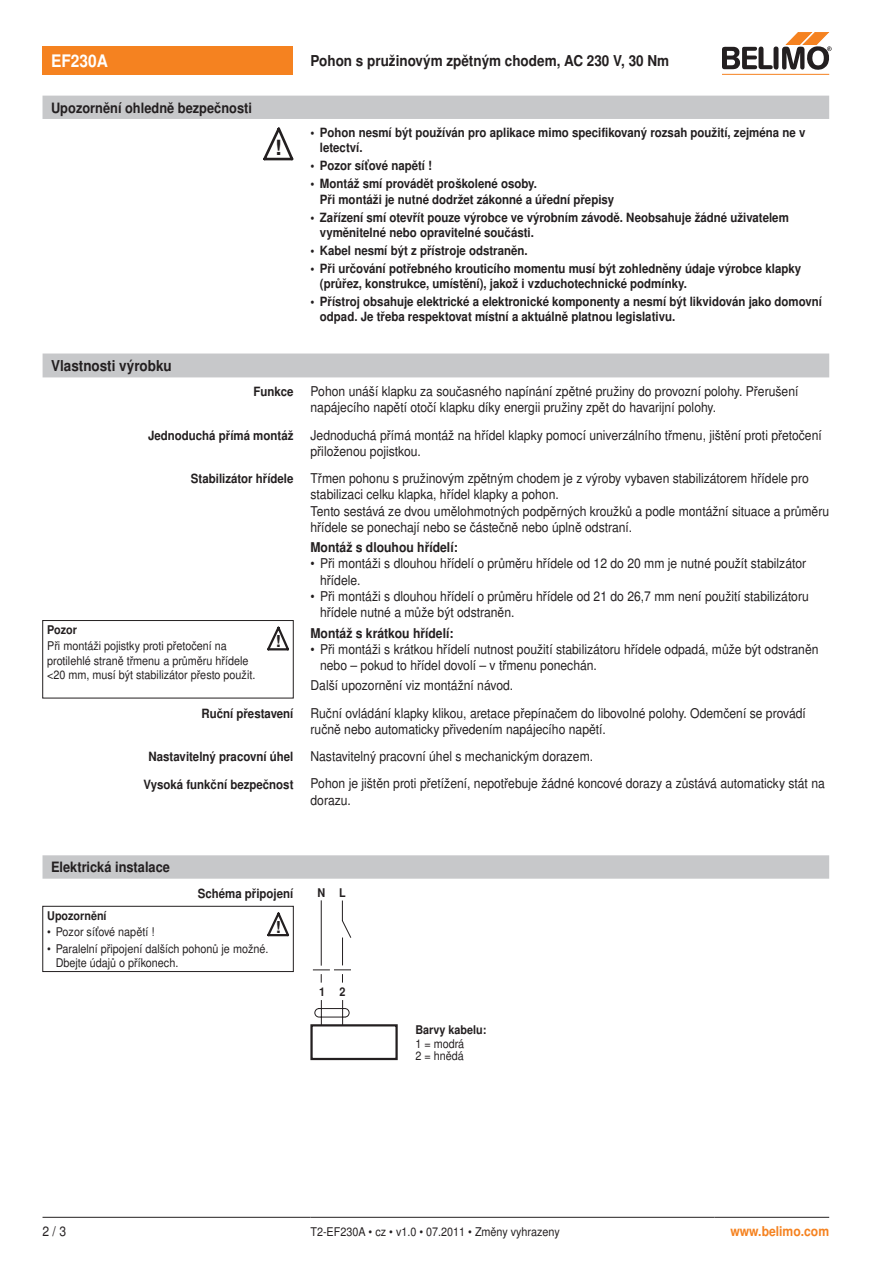
<style>
.page{position:relative;width:893px;height:1263px;background:#fff}
.page>*{position:absolute;margin:0;border:0;box-sizing:border-box;transform-origin:0 0}
.t1{font:700 21px "Nimbus Sans BEL";color:#231f20}
.Überschrift_2_invers{font:700 17.25px "Nimbus Sans BEL";color:#fff;scale:.9 1}
.t2{font:700 16.5px "Nimbus Sans BEL";color:#231f20}
.Überschrift_2{font:700 15px "Nimbus Sans BEL";color:#231f20;scale:.9 1}
.Titel_1{font:700 15px "Nimbus Sans BEL";color:#231f20;scale:.9 1}
.Überschrift_Kapitel{font:700 14.25px "Nimbus Sans BEL";color:#231f20;scale:.9 1}
.Lauftext_9{font:13.5px/16.2px "Nimbus Sans BEL";color:#231f20;scale:.9 1}
.Aufzählung_9__2_25_m{font:13.5px/16.2px "Nimbus Sans BEL";color:#231f20;scale:.9 1}
.Lauftext_9_bold_vor{font:700 13.5px "Nimbus Sans BEL";color:#231f20;scale:.9 1}
.Lauftext_9_vor_1{font:13.5px "Nimbus Sans BEL";color:#231f20;scale:.9 1}
.www_rechts{font:700 13.5px "Nimbus Sans BEL";color:#f58220;scale:.9 1}
.Zahl_Seite_links{font:13.5px "Nimbus Sans BEL";color:#231f20;scale:.9 1}
.Sicherheitshinweise{font:700 12.75px/15.3px "Nimbus Sans BEL";color:#231f20;scale:.9 1}
.Marginalien{font:700 12.75px "Nimbus Sans BEL";color:#231f20;scale:.9 1}
.Lauftext_8{font:12px/14.4px "Nimbus Sans BEL";color:#231f20;scale:.9 1}
.Hinweise_Aufzählung{font:12px/14.4px "Nimbus Sans BEL";color:#231f20;scale:.9 1}
.Hinweise_Titel{font:700 12px "Nimbus Sans BEL";color:#231f20;scale:.9 1}
.Aufzählung_Kabelfarb{font:12px "Nimbus Sans BEL";color:#231f20;scale:.9 1}
</style>
<div class="page">
<div style="left:43px;top:47px;width:250px;height:28px;background:#f58220"></div>
<hr style="left:723px;top:74px;width:106px;height:1px;background:#f58220">
<svg style="left:723px;top:32px;width:109px;height:38px"></svg>
<hr style="left:43px;top:1217px;width:267px;height:1px;background:#231f20">
<hr style="left:310px;top:1217px;width:404px;height:1px;background:#231f20">
<hr style="left:714px;top:1217px;width:115px;height:1px;background:#231f20">
<div style="left:43px;top:96px;width:786px;height:23px;background:#c7c8ca"></div>
<svg style="left:263px;top:127px;width:30px;height:33px"></svg>
<div style="left:43px;top:353px;width:786px;height:24px;background:#c7c8ca"></div>
<div style="left:43px;top:906px;width:250px;height:66px;border:1px solid #231f20"></div>
<svg style="left:267px;top:912px;width:22px;height:24px"></svg>
<div style="left:43px;top:620px;width:250px;height:78px;border:1px solid #231f20"></div>
<svg style="left:267px;top:627px;width:22px;height:23px"></svg>
<svg style="left:43px;top:855px;width:786px;height:24px;background:#c8c9cb"></svg>
<div style="left:310px;top:1024px;width:88px;height:36px;border:2px solid #231f20"></div>
<svg style="left:312px;top:900px;width:40px;height:126px"></svg>
<p class="Überschrift_2_invers" style="left:51px;top:51px;width:65px">EF230A</p>
<p class="Überschrift_2" style="left:310px;top:52px;width:400px">Pohon s pružinovým zpětným chodem, AC 230 V, 30 Nm</p>
<p class="Überschrift_Kapitel" style="left:51px;top:99px;width:225px">Upozornění ohledně bezpečnosti</p>
<p class="t1" style="left:275px;top:135px;width:8px">!</p>
<p class="Titel_1" style="left:51px;top:357px;width:136px">Vlastnosti výrobku</p>
<p class="Sicherheitshinweise" style="left:320px;top:125px;width:541px;text-indent:-10px">• Pohon nesmí být používán pro aplikace mimo specifikovaný rozsah použití, zejména ne v letectví.</p>
<p class="Sicherheitshinweise" style="left:310px;top:159px;width:137px">• Pozor síťové napětí !</p>
<p class="Sicherheitshinweise" style="left:310px;top:177px;width:253px">• Montáž smí provádět proškolené osoby.</p>
<p class="Sicherheitshinweise" style="left:320px;top:192px;width:329px">Při montáži je nutné dodržet zákonné a úřední přepisy</p>
<p class="Sicherheitshinweise" style="left:320px;top:210px;width:522px;text-indent:-10px">• Zařízení smí otevřít pouze výrobce ve výrobním závodě. Neobsahuje žádné uživatelem vyměnitelné nebo opravitelné součásti.</p>
<p class="Sicherheitshinweise" style="left:310px;top:243px;width:243px">• Kabel nesmí být z přístroje odstraněn.</p>
<p class="Sicherheitshinweise" style="left:320px;top:261px;width:536px;text-indent:-10px">• Při určování potřebného krouticího momentu musí být zohledněny údaje výrobce klapky (průřez, konstrukce, umístění), jakož i vzduchotechnické podmínky.</p>
<p class="Sicherheitshinweise" style="left:320px;top:294px;width:559px;text-indent:-10px">• Přístroj obsahuje elektrické a elektronické komponenty a nesmí být likvidován jako domovní odpad. Je třeba respektovat místní a aktuálně platnou legislativu.</p>
<p class="Marginalien" style="left:254px;top:384px;width:46px">Funkce</p>
<p class="Lauftext_9" style="left:311px;top:384px;width:544px">Pohon unáší klapku za současného napínání zpětné pružiny do provozní polohy. Přerušení napájecího napětí otočí klapku díky energii pružiny zpět do havarijní polohy.</p>
<p class="Marginalien" style="left:148px;top:428px;width:163px">Jednoduchá přímá montáž</p>
<p class="Lauftext_9" style="left:311px;top:427px;width:570px">Jednoduchá přímá montáž na hřídel klapky pomocí univerzálního třmenu, jištění proti přetočení přiloženou pojistkou.</p>
<p class="Marginalien" style="left:191px;top:471px;width:116px">Stabilizátor hřídele</p>
<p class="Lauftext_9" style="left:311px;top:471px;width:555px">Třmen pohonu s pružinovým zpětným chodem je z výroby vybaven stabilizátorem hřídele pro stabilizaci celku klapka, hřídel klapky a pohon.</p>
<p class="Lauftext_9" style="left:311px;top:503px;width:578px">Tento sestává ze dvou umělohmotných podpěrných kroužků a podle montážní situace a průměru hřídele se ponechají nebo se částečně nebo úplně odstraní.</p>
<p class="Lauftext_9_bold_vor" style="left:311px;top:539px;width:165px">Montáž s dlouhou hřídelí:</p>
<p class="Aufzählung_9__2_25_m" style="left:320px;top:556px;width:542px;text-indent:-10px">• Při montáži s dlouhou hřídelí o průměru hřídele od 12 do 20 mm je nutné použít stabilzátor hřídele.</p>
<p class="Aufzählung_9__2_25_m" style="left:320px;top:588px;width:545px;text-indent:-10px">• Při montáži s dlouhou hřídelí o průměru hřídele od 21 do 26,7 mm není použití stabilizátoru hřídele nutné a může být odstraněn.</p>
<p class="Lauftext_9_bold_vor" style="left:311px;top:625px;width:160px">Montáž s krátkou hřídelí:</p>
<p class="Aufzählung_9__2_25_m" style="left:320px;top:641px;width:555px;text-indent:-10px">• Při montáži s krátkou hřídelí nutnost použití stabilizátoru hřídele odpadá, může být odstraněn nebo – pokud to hřídel dovolí – v třmenu ponechán.</p>
<p class="Lauftext_9_vor_1" style="left:311px;top:677px;width:227px">Další upozornění viz montážní návod.</p>
<p class="Marginalien" style="left:201px;top:706px;width:104px">Ruční přestavení</p>
<p class="Lauftext_9" style="left:311px;top:705px;width:552px">Ruční ovládání klapky klikou, aretace přepínačem do libovolné polohy. Odemčení se provádí ručně nebo automaticky přivedením napájecího napětí.</p>
<p class="Marginalien" style="left:148px;top:749px;width:163px">Nastavitelný pracovní úhel</p>
<p class="Lauftext_9" style="left:311px;top:749px;width:316px">Nastavitelný pracovní úhel s mechanickým dorazem.</p>
<p class="Marginalien" style="left:143px;top:776px;width:168px">Vysoká funkční bezpečnost</p>
<p class="Lauftext_9" style="left:311px;top:776px;width:573px">Pohon je jištěn proti přetížení, nepotřebuje žádné koncové dorazy a zůstává automaticky stát na dorazu.</p>
<p class="Hinweise_Titel" style="left:47px;top:622px;width:35px">Pozor</p>
<p class="Lauftext_8" style="left:47px;top:639px;width:233px">Při montáži pojistky proti přetočení na protilehlé straně třmenu a průměru hřídele &lt;20 mm, musí být stabilizátor přesto použit.</p>
<p class="t2" style="left:275px;top:631px;width:7px">!</p>
<p class="Überschrift_Kapitel" style="left:51px;top:859px;width:134px">Elektrická instalace</p>
<p class="Marginalien" style="left:198px;top:885px;width:108px">Schéma připojení</p>
<p class="Hinweise_Titel" style="left:47px;top:908px;width:67px">Upozornění</p>
<p class="Hinweise_Aufzählung" style="left:47px;top:925px;width:121px">• Pozor síťové napětí !</p>
<p class="Hinweise_Aufzählung" style="left:56px;top:941px;width:238px;text-indent:-9px">• Paralelní připojení dalších pohonů je možné.<br>Dbejte údajů o příkonech.</p>
<p class="t2" style="left:275px;top:917px;width:7px">!</p>
<p class="Hinweise_Titel" style="left:317px;top:885px;width:33px">N L</p>
<p class="Hinweise_Titel" style="left:319px;top:984px;width:31px">1 2</p>
<p class="Hinweise_Titel" style="left:415px;top:1022px;width:80px">Barvy kabelu:</p>
<p class="Aufzählung_Kabelfarb" style="left:415px;top:1037px;width:56px">1 = modrá</p>
<p class="Aufzählung_Kabelfarb" style="left:415px;top:1049px;width:55px">2 = hnědá</p>
<p class="Zahl_Seite_links" style="left:43px;top:1223px;width:28px">2 / 3</p>
<p class="Lauftext_8" style="left:310px;top:1225px;width:279px">T2-EF230A • cz • v1.0 • 07.2011 • Změny vyhrazeny</p>
<p class="www_rechts" style="left:730px;top:1223px;width:111px">www.belimo.com</p>
</div>
